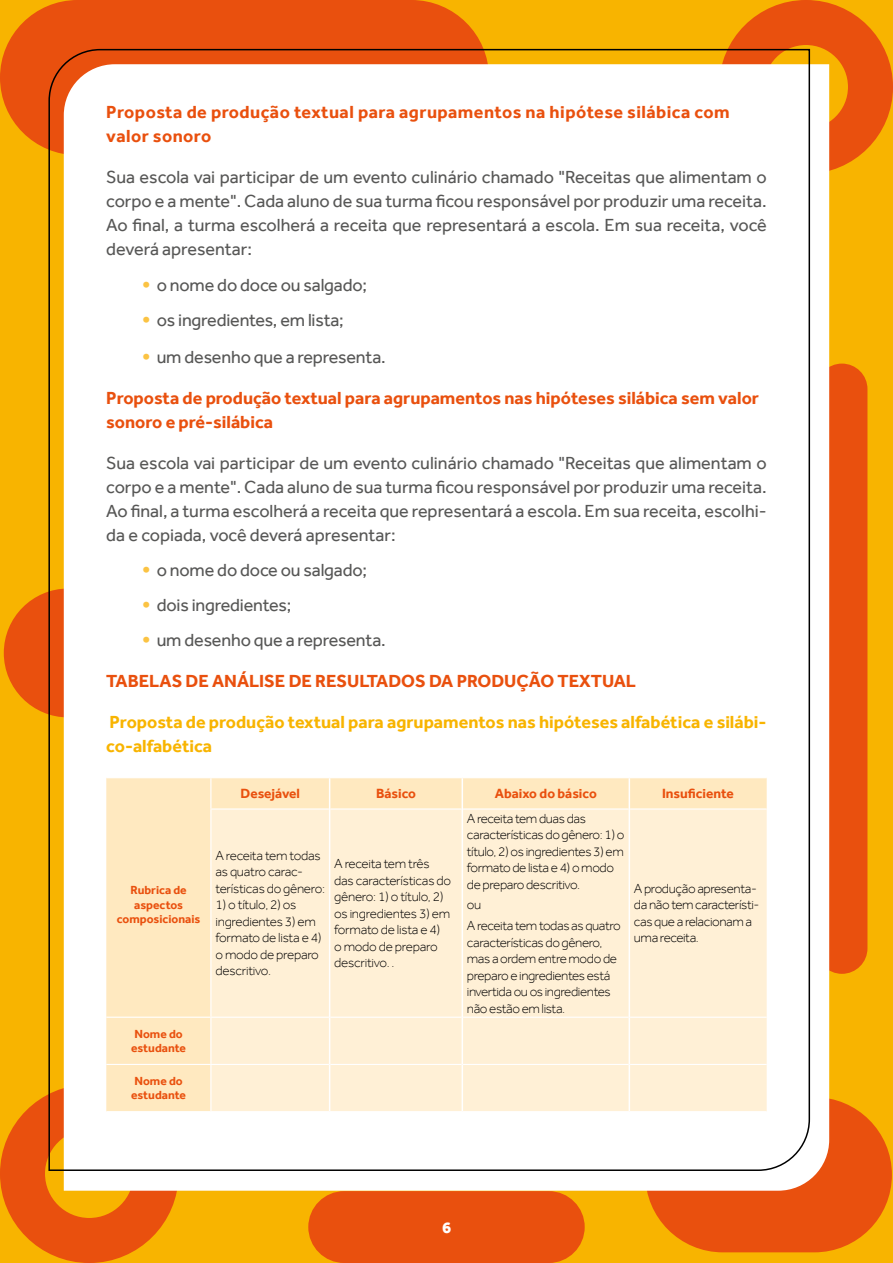
<style>
.page{position:relative;width:893px;height:1263px;background:#f8b400}
.page>*{position:absolute;margin:0;border:0;box-sizing:border-box;transform-origin:0 0}
.t1{font:18px/24px "Effra";letter-spacing:-.01em;color:#575756;text-align:justify}
.t2{font:700 18px/24px "Effra";color:#e9500e}
.t3{font:700 18px/24px "Effra";color:#f8b400}
.t4{font:700 18px/24px "Effra";letter-spacing:.025em;color:#e9500e}
.t5{font:800 16.5px "Effra";color:#fff}
.t6{font:700 13.8px "Effra";color:#e9500e}
.t7{font:300 13.5px/16.5px "Effra";letter-spacing:-.03em;color:#000}
.t8{font:700 12.15px/14.5px "Effra";color:#e9500e}
.s1{font-family:"Montserrat Alternates";font-weight:900;color:#fbc343}
</style>
<div class="page">
<div style="left:0;top:0;width:489px;height:155px;background:#e9500e;border-radius:78px"></div>
<div style="left:645px;top:1097px;width:247px;height:155px;background:#e9500e;border-radius:78px"></div>
<div style="left:816px;top:364px;width:51px;height:610px;background:#e9500e;border-radius:26px"></div>
<div style="left:308px;top:1191px;width:277px;height:72px;background:#e9500e;border-radius:36px"></div>
<div style="left:719px;top:0;width:174px;height:174px;border:45px solid #e9500e;border-radius:50%"></div>
<div style="left:0;top:1084px;width:179px;height:179px;border:45px solid #e9500e;border-radius:50%"></div>
<div style="left:4px;top:588px;width:129px;height:129px;background:#e9500e;border-radius:50%"></div>
<div style="left:64px;top:64px;width:765px;height:1127px;background:#fff"></div>
<div style="left:48px;top:48px;width:763px;height:1124px;background:#fff"></div>
<div style="left:106px;top:778px;width:661px;height:333px;background:#ffe9c0"></div>
<div style="left:211px;top:809px;width:556px;height:302px;background:#fff0d6"></div>
<hr style="left:106px;top:777px;width:105px;height:1px;background:#fff">
<hr style="left:211px;top:777px;width:119px;height:1px;background:#fff">
<hr style="left:210px;top:778px;width:1px;height:30px;background:#fff">
<hr style="left:330px;top:777px;width:132px;height:1px;background:#fff">
<hr style="left:462px;top:777px;width:167px;height:1px;background:#fff">
<hr style="left:629px;top:777px;width:138px;height:1px;background:#fff">
<hr style="left:210px;top:808px;width:119px;height:1px;background:#fff">
<hr style="left:210px;top:809px;width:1px;height:208px;background:#fff">
<hr style="left:330px;top:808px;width:132px;height:1px;background:#fff">
<hr style="left:463px;top:808px;width:166px;height:1px;background:#fff">
<hr style="left:630px;top:808px;width:137px;height:1px;background:#fff">
<hr style="left:106px;top:1017px;width:105px;height:1px;background:#fff">
<hr style="left:211px;top:1017px;width:118px;height:1px;background:#fff">
<hr style="left:210px;top:1018px;width:1px;height:46px;background:#fff">
<hr style="left:330px;top:1017px;width:132px;height:1px;background:#fff">
<hr style="left:463px;top:1017px;width:166px;height:1px;background:#fff">
<hr style="left:630px;top:1017px;width:137px;height:1px;background:#fff">
<hr style="left:106px;top:1064px;width:105px;height:1px;background:#fff">
<hr style="left:211px;top:1064px;width:118px;height:1px;background:#fff">
<hr style="left:210px;top:1065px;width:1px;height:46px;background:#fff">
<hr style="left:330px;top:1064px;width:132px;height:1px;background:#fff">
<hr style="left:463px;top:1064px;width:166px;height:1px;background:#fff">
<hr style="left:630px;top:1064px;width:137px;height:1px;background:#fff">
<hr style="left:106px;top:1111px;width:105px;height:1px;background:#fff">
<hr style="left:211px;top:1111px;width:119px;height:1px;background:#fff">
<hr style="left:330px;top:1111px;width:132px;height:1px;background:#fff">
<hr style="left:462px;top:1111px;width:167px;height:1px;background:#fff">
<hr style="left:629px;top:1111px;width:138px;height:1px;background:#fff">
<hr style="left:329px;top:778px;width:1px;height:31px;background:#fff">
<hr style="left:462px;top:778px;width:1px;height:31px;background:#fff">
<hr style="left:629px;top:778px;width:1px;height:31px;background:#fff">
<hr style="left:329px;top:809px;width:1px;height:208px;background:#fff">
<hr style="left:462px;top:809px;width:1px;height:208px;background:#fff">
<hr style="left:629px;top:809px;width:1px;height:208px;background:#fff">
<hr style="left:329px;top:1017px;width:1px;height:47px;background:#fff">
<hr style="left:462px;top:1017px;width:1px;height:47px;background:#fff">
<hr style="left:629px;top:1017px;width:1px;height:47px;background:#fff">
<hr style="left:329px;top:1064px;width:1px;height:47px;background:#fff">
<hr style="left:462px;top:1064px;width:1px;height:47px;background:#fff">
<hr style="left:629px;top:1064px;width:1px;height:47px;background:#fff">
<p class="t4" style="left:106px;top:100px;width:625px">Proposta de produção textual para agrupamentos na hipótese silábica com valor sonoro</p>
<p class="t1" style="left:106px;top:165px;width:662px">Sua escola vai participar de um evento culinário chamado "Receitas que alimentam o corpo e a mente". Cada aluno de sua turma ficou responsável por produzir uma receita.<br>Ao final, a turma escolherá a receita que representará a escola. Em sua receita, você deverá apresentar:</p>
<p class="t1" style="left:142px;top:272px;width:226px"><span class="s1">•</span> o nome do doce ou salgado;</p>
<p class="t1" style="left:142px;top:308px;width:203px"><span class="s1">•</span> os ingredientes, em lista;</p>
<p class="t1" style="left:142px;top:344px;width:245px"><span class="s1">•</span> um desenho que a representa.</p>
<p class="t2" style="left:106px;top:385px;width:654px">Proposta de produção textual para agrupamentos nas hipóteses silábica sem valor sonoro e pré-silábica</p>
<p class="t1" style="left:106px;top:450px;width:662px">Sua escola vai participar de um evento culinário chamado "Receitas que alimentam o corpo e a mente". Cada aluno de sua turma ficou responsável por produzir uma receita.<br>Ao final, a turma escolherá a receita que representará a escola. Em sua receita, escolhi&shy;da e copiada, você deverá apresentar:</p>
<p class="t1" style="left:142px;top:558px;width:226px"><span class="s1">•</span> o nome do doce ou salgado;</p>
<p class="t1" style="left:142px;top:593px;width:150px"><span class="s1">•</span> dois ingredientes;</p>
<p class="t1" style="left:142px;top:628px;width:245px"><span class="s1">•</span> um desenho que a representa.</p>
<p class="t2" style="left:106px;top:669px;width:531px">TABELAS DE ANÁLISE DE RESULTADOS DA PRODUÇÃO TEXTUAL</p>
<p class="t3" style="left:106px;top:710px;width:662px">Proposta de produção textual para agrupamentos nas hipóteses alfabética e silábi&shy;co-alfabética</p>
<p class="t8" style="left:117px;top:883px;width:85px;text-align:center">Rubrica de aspectos composicionais</p>
<p class="t8" style="left:131px;top:1026px;width:56px">Nome do estudante</p>
<p class="t8" style="left:131px;top:1073px;width:56px">Nome do estudante</p>
<p class="t6" style="left:241px;top:785px;width:61px">Desejável</p>
<p class="t6" style="left:376px;top:785px;width:41px">Básico</p>
<p class="t6" style="left:495px;top:785px;width:103px">Abaixo do básico</p>
<p class="t6" style="left:662px;top:785px;width:73px">Insuficiente</p>
<p class="t7" style="left:215px;top:847px;width:111px">A receita tem todas as quatro carac&shy;terísticas do gênero:</p>
<p class="t7" style="left:215px;top:896px;width:108px">1) o título, 2) os ingredientes 3) em formato de lista e 4) o modo de preparo descritivo.</p>
<p class="t7" style="left:334px;top:855px;width:118px">A receita tem três das características do gênero: 1) o título, 2) os ingredientes 3) em formato de lista e 4) o modo de preparo descritivo. .</p>
<p class="t7" style="left:467px;top:810px;width:159px">A receita tem duas das características do gênero: 1) o título, 2) os ingredientes 3) em formato de lista e 4) o modo de preparo descritivo.</p>
<p class="t7" style="left:467px;top:894px;width:156px;line-height:20.7px">ou<br>A receita tem todas as quatro</p>
<p class="t7" style="left:467px;top:934px;width:152px">características do gênero, mas a ordem entre modo de preparo e ingredientes está invertida ou os ingredientes não estão em lista.</p>
<p class="t7" style="left:634px;top:880px;width:127px">A produção apresenta&shy;da não tem característi&shy;cas que a relacionam a uma receita.</p>
<p class="t5" style="left:442px;top:1217px;width:11px">6</p>
</div>
